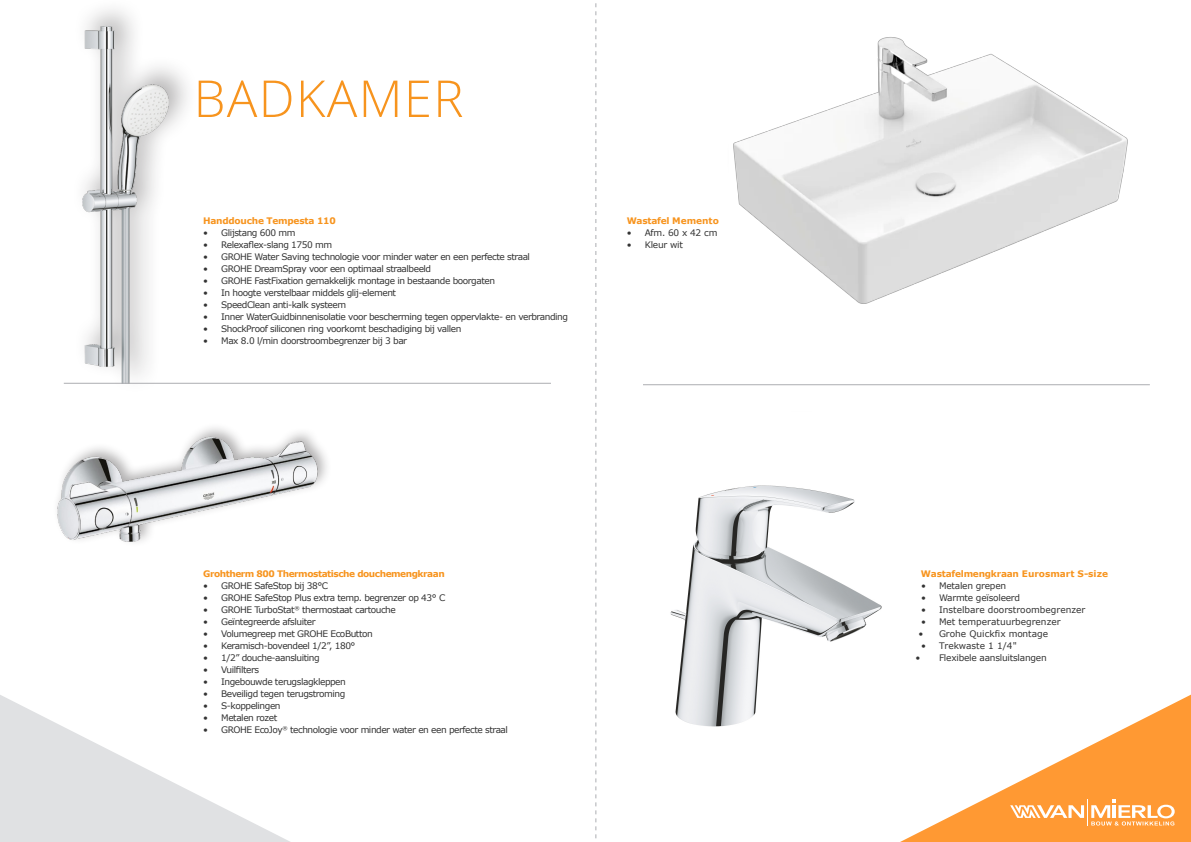
<style>
.page{position:relative;width:1191px;height:842px;background:#fff}
.page>*{position:absolute;margin:0;border:0;box-sizing:border-box;transform-origin:0 0}
.t1{font:300 50.9px "Open Sans";letter-spacing:.025em;color:#f7941e}
.t2{font:9px "Verdana";letter-spacing:-.05em;color:#333}
.t3{font:9px "Verdana";color:#333}
.t4{font:700 9px "Verdana";letter-spacing:-.025em;color:#f7941e}
.t5{font:9px "Verdana";letter-spacing:-.025em;color:#333}
.t6{font:700 9px "Verdana";letter-spacing:-.05em;color:#f7941e}
</style>
<div class="page">
<svg style="left:900px;top:695px;width:291px;height:147px"></svg>
<svg style="left:0;top:695px;width:290px;height:147px;fill:#e0e1e3"></svg>
<img style="left:82px;top:11px;width:105px;height:339px">
<img style="left:913px;top:695px;width:21px;height:34px">
<img style="left:57px;top:350px;width:271px;height:192px">
<hr style="left:64px;top:383px;width:487px;height:1px;background:#acadb1">
<hr style="left:643px;top:384px;width:506px;height:1px;background:#acadb1">
<svg style="left:595px;top:3px;width:1px;height:836px"></svg>
<svg style="left:1010px;top:799px;width:164px;height:26px"></svg>
<img style="left:732px;top:37px;width:396px;height:268px">
<img style="left:670px;top:485px;width:243px;height:258px">
<p class="t1" style="left:193px;top:64px;width:271px">BADKAMER</p>
<p class="t4" style="left:203px;top:214px;width:134px">Handdouche Tempesta 110</p>
<p class="t2" style="left:203px;top:226px;width:94px">• Glijstang 600 mm</p>
<p class="t2" style="left:203px;top:238px;width:130px">• Relexaflex-slang 1750 mm</p>
<p class="t2" style="left:203px;top:250px;width:328px">• GROHE Water Saving technologie voor minder water en een perfecte straal</p>
<p class="t2" style="left:203px;top:262px;width:229px">• GROHE DreamSpray voor een optimaal straalbeeld</p>
<p class="t2" style="left:203px;top:274px;width:293px">• GROHE FastFixation gemakkelijk montage in bestaande boorgaten</p>
<p class="t2" style="left:203px;top:286px;width:194px">• In hoogte verstelbaar middels glij-element</p>
<p class="t2" style="left:203px;top:298px;width:144px">• SpeedClean anti-kalk systeem</p>
<p class="t2" style="left:203px;top:310px;width:366px">• Inner WaterGuidbinnenisolatie voor bescherming tegen oppervlakte- en verbranding</p>
<p class="t2" style="left:203px;top:322px;width:260px">• ShockProof siliconen ring voorkomt beschadiging bij vallen</p>
<p class="t2" style="left:203px;top:334px;width:205px">• Max 8.0 l/min doorstroombegrenzer bij 3 bar</p>
<p class="t4" style="left:626px;top:214px;width:94px">Wastafel Memento</p>
<p class="t2" style="left:626px;top:226px;width:92px">• Afm. 60 x 42 cm</p>
<p class="t5" style="left:626px;top:238px;width:58px">• Kleur wit</p>
<p class="t6" style="left:203px;top:567px;width:243px">Grohtherm 800 Thermostatische douchemengkraan</p>
<p class="t2" style="left:203px;top:579px;width:127px">• GROHE SafeStop bij 38°C</p>
<p class="t2" style="left:203px;top:591px;width:244px">• GROHE SafeStop Plus extra temp. begrenzer op 43° C</p>
<p class="t2" style="left:203px;top:603px;width:194px">• GROHE TurboStat<sup>®</sup> thermostaat cartouche</p>
<p class="t2" style="left:203px;top:615px;width:114px">• Geïntegreerde afsluiter</p>
<p class="t2" style="left:203px;top:627px;width:171px">• Volumegreep met GROHE EcoButton</p>
<p class="t2" style="left:203px;top:639px;width:154px">• Keramisch-bovendeel 1/2”, 180°</p>
<p class="t2" style="left:203px;top:651px;width:118px">• 1/2” douche-aansluiting</p>
<p class="t2" style="left:203px;top:663px;width:58px">• Vuilfilters</p>
<p class="t2" style="left:203px;top:675px;width:144px">• Ingebouwde terugslagkleppen</p>
<p class="t2" style="left:203px;top:687px;width:144px">• Beveiligd tegen terugstroming</p>
<p class="t2" style="left:203px;top:699px;width:79px">• S-koppelingen</p>
<p class="t2" style="left:203px;top:711px;width:76px">• Metalen rozet</p>
<p class="t2" style="left:203px;top:723px;width:306px">• GROHE EcoJoy<sup>®</sup> technologie voor minder water en een perfecte straal</p>
<p class="t4" style="left:921px;top:567px;width:189px">Wastafelmengkraan Eurosmart S-size</p>
<p class="t5" style="left:921px;top:579px;width:87px">• Metalen grepen</p>
<p class="t5" style="left:921px;top:591px;width:101px">• Warmte geïsoleerd</p>
<p class="t3" style="left:921px;top:603px;width:166px">• Instelbare doorstroombegrenzer</p>
<p class="t3" style="left:921px;top:615px;width:141px">• Met temperatuurbegrenzer</p>
<p class="t3" style="left:918px;top:627px;width:131px">• Grohe Quickfix montage</p>
<p class="t3" style="left:921px;top:639px;width:97px">• Trekwaste 1 1/4"</p>
<p class="t5" style="left:915px;top:651px;width:133px">• Flexibele aansluitslangen</p>
</div>
